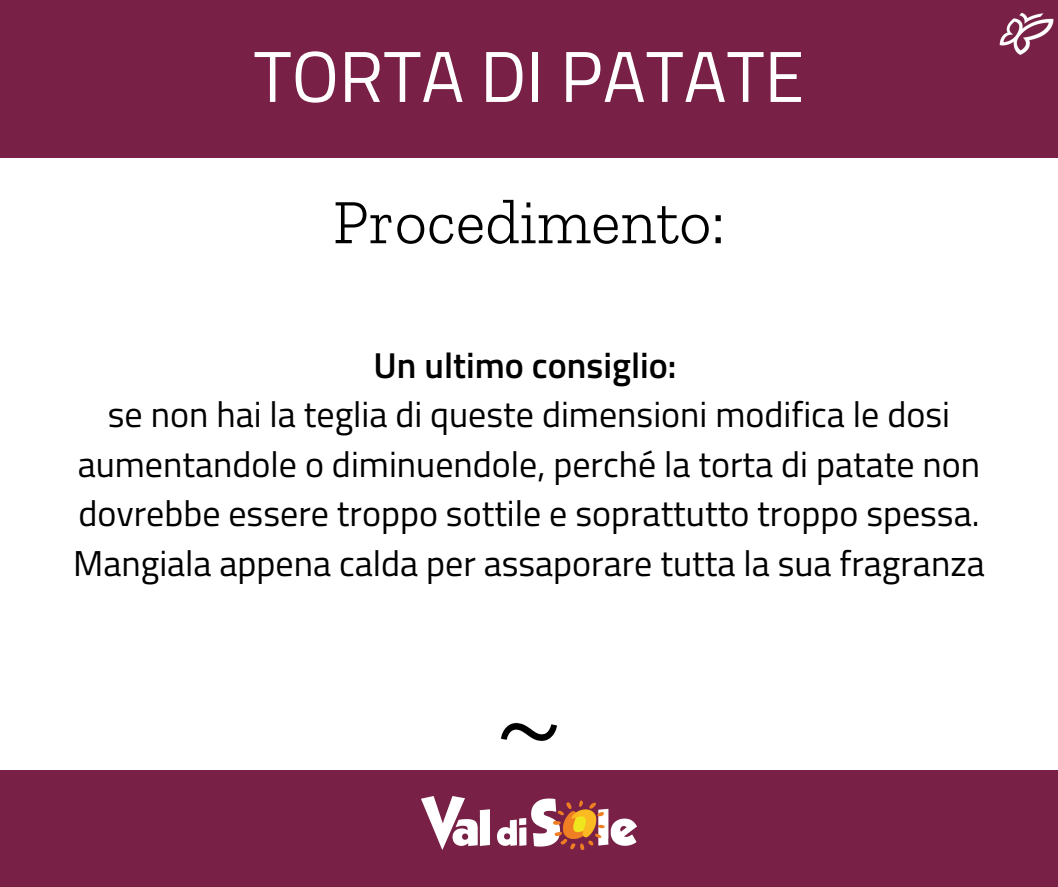
<style>
.page{position:relative;width:1058px;height:887px;background:#fff}
.page>*{position:absolute;margin:0;border:0;box-sizing:border-box;transform-origin:0 0}
.t1{font:72px "Titillium Web";color:#fff}
.t2{font:300 63px "Zilla Slab";color:#000}
.t3{font:36px/49.5px "Titillium Web";color:#000;text-align:center}
.t4{font:600 36px "Titillium Web";color:#000}
</style>
<div class="page">
<div style="left:0;top:0;width:1058px;height:886px;background:#782046"></div>
<div style="left:0;top:158px;width:1058px;height:611px;background:#fff"></div>
<img style="left:500px;top:722px;width:57px;height:19px">
<img style="left:421px;top:796px;width:216px;height:54px">
<img style="left:999px;top:12px;width:55px;height:43px">
<h1 class="t1" style="left:254px;top:20px;width:552px">TORTA DI PATATE</h1>
<h2 class="t2" style="left:333px;top:184px;width:393px">Procedimento:</h2>
<p class="t4" style="left:373px;top:337px;width:304px">Un ultimo consiglio:</p>
<p class="t3" style="left:73px;top:389px;width:913px">se non hai la teglia di queste dimensioni modifica le dosi aumentandole o diminuendole, perché la torta di patate non dovrebbe essere troppo sottile e soprattutto troppo spessa.<br>Mangiala appena calda per assaporare tutta la sua fragranza</p>
</div>
